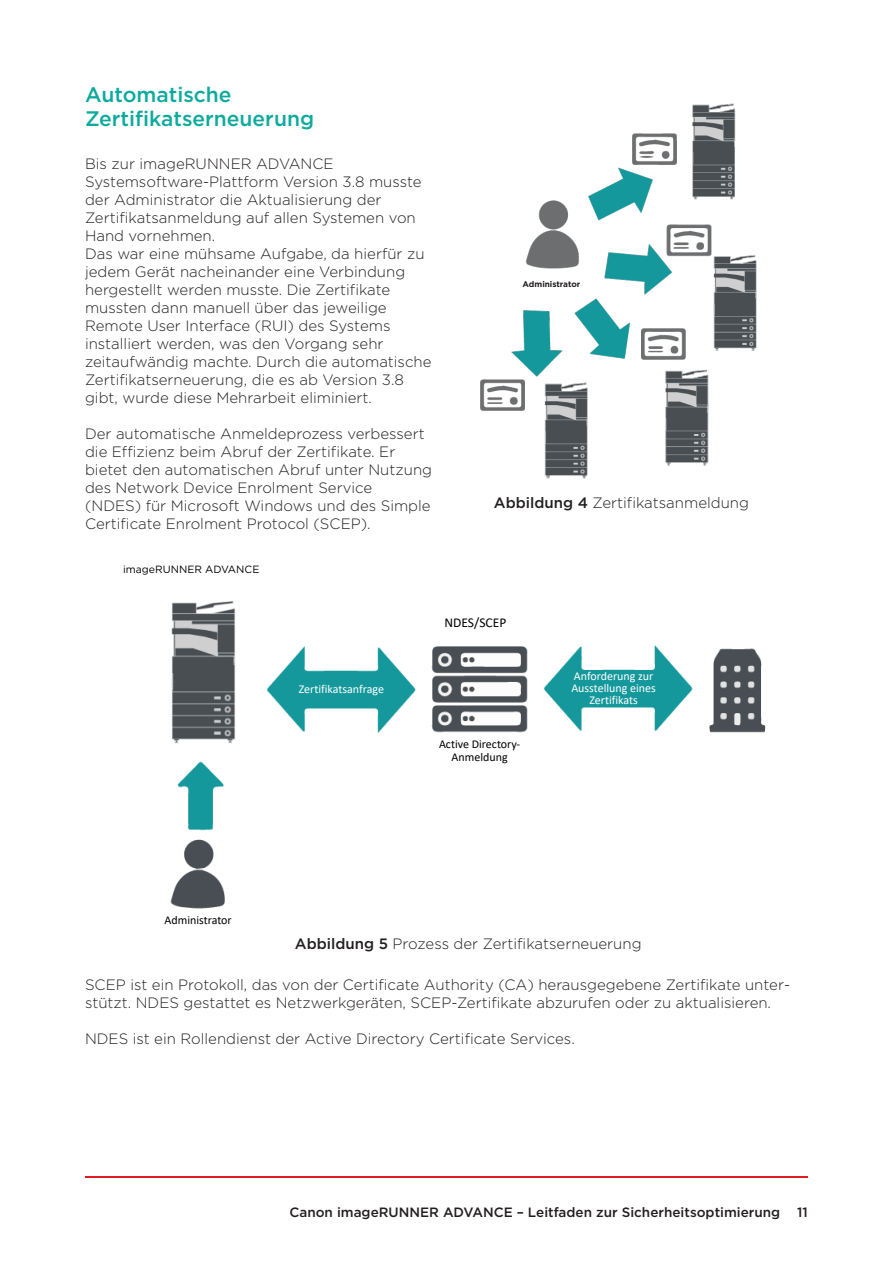
<style>
.page{position:relative;width:893px;height:1263px;background:#fff}
.page>*{position:absolute;margin:0;border:0;box-sizing:border-box;transform-origin:0 0}
.t1{font:500 21px/24px "Gotham";color:#0eaa9e}
.t2{font:300 15px/18px "Gotham";color:#231f20}
.t3{font:500 13.5px "Gotham";color:#231f20}
.t4{font:13.5px "Calibri";color:#000}
.t5{font:12px/12px "Calibri";color:#fff;text-align:center}
.t6{font:12px/13.5px "Calibri";color:#000;text-align:center}
.t7{font:10.5px "Gotham";color:#000}
.t8{font:700 8.25px "Gotham";color:#231f20}
.s1{font-weight:500}
</style>
<div class="page">
<hr style="left:85px;top:1176px;width:723px;height:2px;background:#e21a21">
<img style="left:480px;top:103px;width:277px;height:376px">
<img style="left:170px;top:601px;width:596px;height:308px">
<div style="left:521px;top:277px;width:68px;height:11px;background:#fff"></div>
<p class="t1" style="left:85px;top:82px;width:231px">Automatische<br>Zertifikatserneuerung</p>
<p class="t2" style="left:85px;top:155px;width:338px">Bis zur imageRUNNER ADVANCE Systemsoftware-Plattform Version 3.8 musste der Administrator die Aktualisierung der Zertifikatsanmeldung auf allen Systemen von Hand vornehmen.</p>
<p class="t2" style="left:85px;top:245px;width:348px">Das war eine mühsame Aufgabe, da hierfür zu jedem Gerät nacheinander eine Verbindung hergestellt werden musste. Die Zertifikate mussten dann manuell über das jeweilige Remote User Interface (RUI) des Systems installiert werden, was den Vorgang sehr zeitaufwändig machte. Durch die automatische Zertifikatserneuerung, die es ab Version 3.8 gibt, wurde diese Mehrarbeit eliminiert.</p>
<p class="t2" style="left:85px;top:425px;width:349px">Der automatische Anmeldeprozess verbessert die Effizienz beim Abruf der Zertifikate. Er bietet den automatischen Abruf unter Nutzung des Network Device Enrolment Service (NDES) für Microsoft Windows und des Simple Certificate Enrolment Protocol (SCEP).</p>
<p class="t7" style="left:123px;top:562px;width:138px">imageRUNNER ADVANCE</p>
<p class="t8" style="left:523px;top:278px;width:59px">Administrator</p>
<p class="t2" style="left:494px;top:494px;width:257px"><span class="s1">Abbildung 4</span> Zertifikatsanmeldung</p>
<p class="t4" style="left:444px;top:613px;width:63px">NDES/SCEP</p>
<p class="t5" style="left:299px;top:682px;width:87px">Zertifikatsanfrage</p>
<p class="t6" style="left:439px;top:737px;width:83px">Active Directory-<br>Anmeldung</p>
<p class="t5" style="left:571px;top:670px;width:86px">Anforderung zur<br>Ausstellung eines<br>Zertifikats</p>
<p class="t6" style="left:165px;top:913px;width:69px">Administrator</p>
<p class="t2" style="left:295px;top:934px;width:348px"><span class="s1">Abbildung 5</span> Prozess der Zertifikatserneuerung</p>
<p class="t2" style="left:85px;top:975px;width:707px">SCEP ist ein Protokoll, das von der Certificate Authority (CA) herausgegebene Zertifikate unter&shy;stützt. NDES gestattet es Netzwerkgeräten, SCEP-Zertifikate abzurufen oder zu aktualisieren.</p>
<p class="t2" style="left:85px;top:1029px;width:491px">NDES ist ein Rollendienst der Active Directory Certificate Services.</p>
<p class="t3" style="left:289px;top:1204px;width:492px">Canon imageRUNNER ADVANCE – Leitfaden zur Sicherheitsoptimierung</p>
<p class="t3" style="left:797px;top:1204px;width:12px">11</p>
</div>
